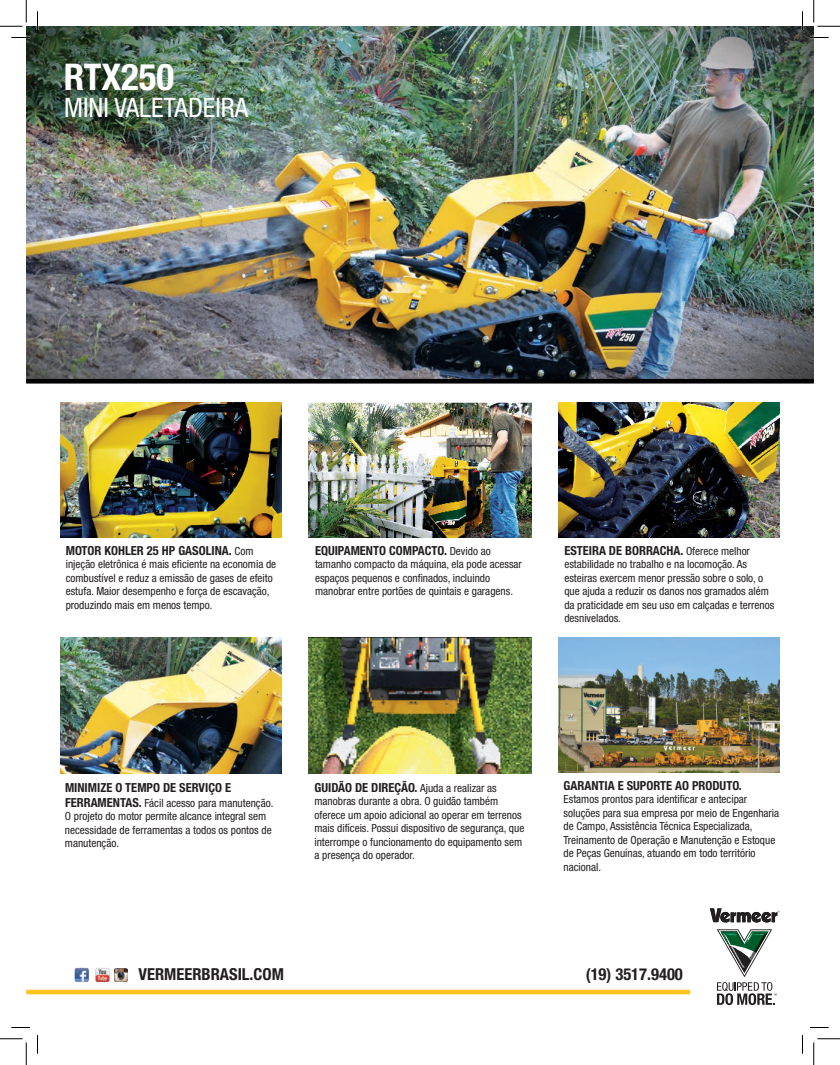
<style>
.page{position:relative;width:840px;height:1065px;background:#fff}
.page>*{position:absolute;margin:0;border:0;box-sizing:border-box;transform-origin:0 0}
.t1{font:700 condensed 36.88px "Helvetica Neue LT Std";color:#fff}
.t2{font:condensed 26.88px "Helvetica Neue LT Std";color:#fff}
.t3{font:700 condensed 16.5px "Helvetica Neue LT Std";color:#231f20}
.t4{font:700 condensed 12.5px "Helvetica Neue LT Std";color:#231f20}
.t5{font:condensed 11.25px/13.5px "Helvetica Neue LT Std";color:#231f20}
.s1{font-weight:400;font-size:11.25px}
.s2{font-weight:700;font-size:12.5px}
</style>
<div class="page">
<img style="left:26px;top:26px;width:788px;height:353px">
<div style="left:26px;top:379px;width:788px;height:5px;background:#010101"></div>
<svg style="left:717px;top:929px;width:60px;height:76px"></svg>
<svg style="left:710px;top:908px;width:70px;height:14px"></svg>
<hr style="left:26px;top:990px;width:664px;height:4px;background:#fec422">
<img style="left:60px;top:638px;width:221px;height:135px">
<img style="left:309px;top:402px;width:222px;height:136px">
<img style="left:559px;top:402px;width:221px;height:136px">
<img style="left:60px;top:402px;width:221px;height:135px">
<img style="left:309px;top:638px;width:222px;height:135px">
<img style="left:559px;top:638px;width:221px;height:135px">
<img style="left:74px;top:967px;width:36px;height:16px">
<img style="left:114px;top:968px;width:14px;height:14px">
<svg style="left:11px;top:37px;width:19px;height:1px"></svg>
<svg style="left:810px;top:37px;width:19px;height:1px"></svg>
<svg style="left:11px;top:1027px;width:19px;height:1px"></svg>
<svg style="left:810px;top:1027px;width:19px;height:1px"></svg>
<svg style="left:37px;top:11px;width:1px;height:19px"></svg>
<svg style="left:37px;top:1035px;width:1px;height:19px"></svg>
<svg style="left:802px;top:11px;width:1px;height:19px"></svg>
<svg style="left:802px;top:1035px;width:1px;height:19px"></svg>
<svg style="left:0;top:0;width:27px;height:27px"></svg>
<svg style="left:0;top:1039px;width:27px;height:26px"></svg>
<svg style="left:814px;top:0;width:26px;height:27px"></svg>
<svg style="left:814px;top:1039px;width:26px;height:26px"></svg>
<p class="t1" style="left:64px;top:55px;width:112px">RTX250</p>
<p class="t2" style="left:64px;top:92px;width:186px">MINI VALETADEIRA</p>
<p class="t4" style="left:66px;top:543px;width:189px">MOTOR KOHLER 25 HP GASOLINA. <span class="s1">Com</span></p>
<p class="t5" style="left:66px;top:557px;width:212px">injeção eletrônica é mais eficiente na economia de combustível e reduz a emissão de gases de efeito estufa. Maior desempenho e força de escavação, produzindo mais em menos tempo.</p>
<p class="t4" style="left:315px;top:543px;width:177px">EQUIPAMENTO COMPACTO. <span class="s1">Devido ao</span></p>
<p class="t5" style="left:315px;top:557px;width:208px">tamanho compacto da máquina, ela pode acessar espaços pequenos e confinados, incluindo</p>
<p class="t5" style="left:315px;top:584px;width:200px">manobrar entre portões de quintais e garagens.</p>
<p class="t4" style="left:564px;top:543px;width:187px">ESTEIRA DE BORRACHA. <span class="s1">Oferece melhor</span></p>
<p class="t5" style="left:564px;top:557px;width:211px">estabilidade no trabalho e na locomoção. As esteiras exercem menor pressão sobre o solo, o que ajuda a reduzir os danos nos gramados além da praticidade em seu uso em calçadas e terrenos desnivelados.</p>
<p class="t4" style="left:65px;top:780px;width:168px">MINIMIZE O TEMPO DE SERVIÇO E</p>
<p class="t5" style="left:65px;top:796px;width:210px"><span class="s2">FERRAMENTAS.</span> Fácil acesso para manutenção.<br>O projeto do motor permite alcance integral sem necessidade de ferramentas a todos os pontos de manutenção.</p>
<p class="t4" style="left:314px;top:780px;width:184px">GUIDÃO DE DIREÇÃO. <span class="s1">Ajuda a realizar as</span></p>
<p class="t5" style="left:314px;top:795px;width:211px">manobras durante a obra. O guidão também oferece um apoio adicional ao operar em terrenos mais difíceis. Possui dispositivo de segurança, que interrompe o funcionamento do equipamento sem a presença do operador.</p>
<p class="t4" style="left:564px;top:778px;width:180px">GARANTIA E SUPORTE AO PRODUTO.</p>
<p class="t5" style="left:564px;top:792px;width:217px">Estamos prontos para identificar e antecipar soluções para sua empresa por meio de Engenharia de Campo, Assistência Técnica Especializada, Treinamento de Operação e Manutenção e Estoque de Peças Genuínas, atuando em todo território nacional.</p>
<p class="t3" style="left:138px;top:964px;width:147px">VERMEERBRASIL.COM</p>
<p class="t3" style="left:586px;top:964px;width:99px">(19) 3517.9400</p>
</div>
